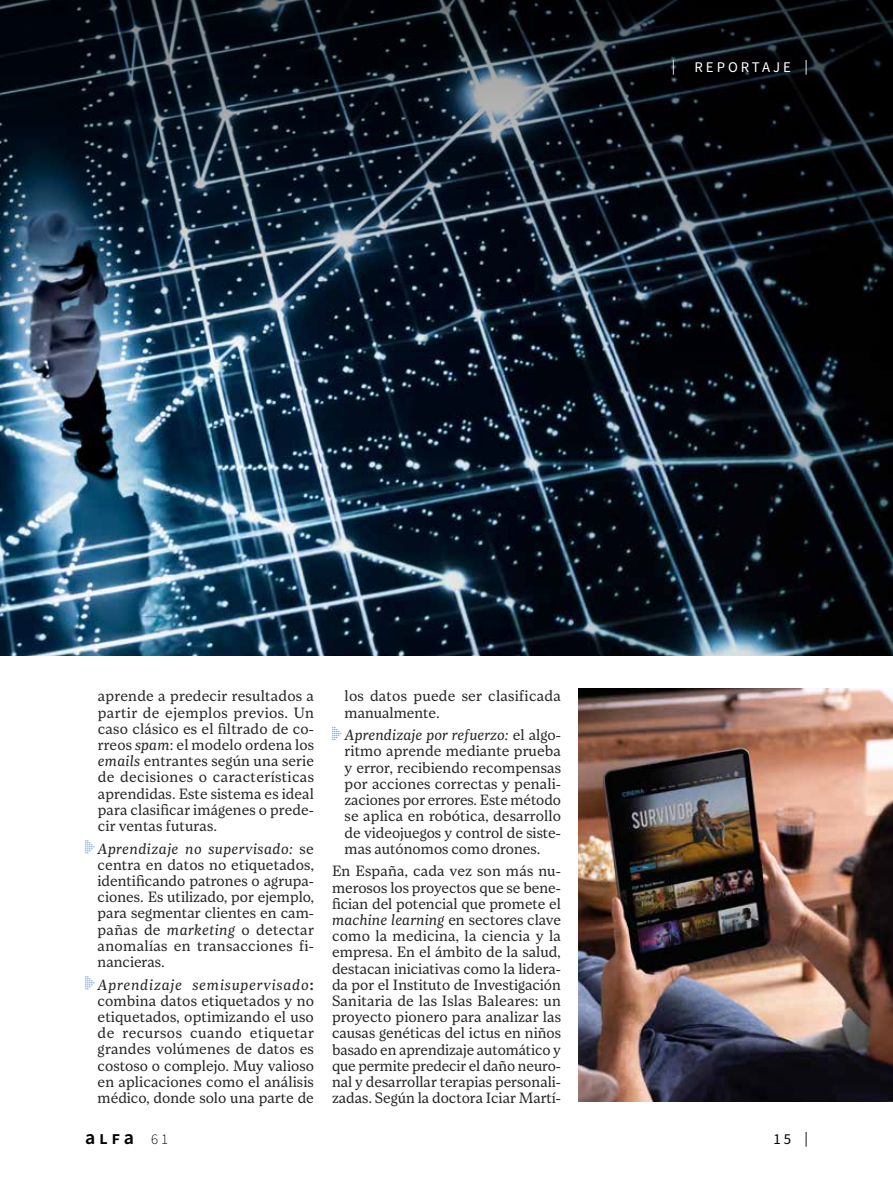
<style>
.page{position:relative;width:893px;height:1191px;background:#fff}
.page>*{position:absolute;margin:0;border:0;box-sizing:border-box;transform-origin:0 0}
.t1{font:600 19.8px "Source Sans Pro";color:#000}
.t2{font:15px/16.2px "Loretta";color:#282827;text-align:justify}
.t3{font:15px/16.2px "Loretta";letter-spacing:.02em;color:#282827}
.t4{font:14.85px "Source Sans Pro";letter-spacing:.2em;color:#fff}
.t5{font:14.85px "Source Sans Pro";color:#000}
.s1{font-style:italic}
.s2{font-weight:700}
.s3{font-size:18.75px}
.s4{font-weight:300;font-size:14.85px}
</style>
<div class="page">
<img style="left:0;top:354px;width:893px;height:301px">
<svg style="left:0;top:0;width:893px;height:354px"></svg>
<svg style="left:85px;top:840px;width:10px;height:13px"></svg>
<svg style="left:85px;top:976px;width:10px;height:13px"></svg>
<img style="left:579px;top:688px;width:314px;height:413px">
<svg style="left:332px;top:727px;width:9px;height:13px"></svg>
<p class="t4" style="left:672px;top:56px;width:5px">|</p>
<p class="t4" style="left:695px;top:57px;width:115px">REPORTAJE |</p>
<p class="t2" style="left:98px;top:688px;width:218px">aprende a predecir resultados a partir de ejemplos previos. Un caso clásico es el filtrado de co&shy;rreos <span class="s1">spam</span>: el modelo ordena los <span class="s1">emails</span> entrantes según una serie de decisiones o características aprendidas. Este sistema es ideal para clasificar imágenes o prede&shy;cir ventas futuras.</p>
<p class="t2" style="left:98px;top:840px;width:218px"><span class="s1">Aprendizaje no supervisado:</span> se centra en datos no etiquetados, identificando patrones o agrupa&shy;ciones. Es utilizado, por ejemplo, para segmentar clientes en cam&shy;pañas de <span class="s1">marketing</span> o detectar anomalías en transacciones fi&shy;nancieras.</p>
<p class="t2" style="left:98px;top:976px;width:218px"><span class="s1">Aprendizaje semisupervisado</span><span class="s2">: </span>combina datos etiquetados y no etiquetados, optimizando el uso de recursos cuando etiquetar grandes volúmenes de datos es costoso o complejo. Muy valioso en aplicaciones como el análisis médico, donde solo una parte de</p>
<p class="t3" style="left:345px;top:688px;width:218px">los datos puede ser clasificada manualmente.</p>
<p class="t2" style="left:345px;top:727px;width:218px"><span class="s1">Aprendizaje por refuerzo:</span> el algo&shy;ritmo aprende mediante prueba y error, recibiendo recompensas por acciones correctas y penali&shy;zaciones por errores. Este método se aplica en robótica, desarrollo de videojuegos y control de siste&shy;mas autónomos como drones.</p>
<p class="t2" style="left:332px;top:863px;width:231px">En España, cada vez son más nu&shy;merosos los proyectos que se bene&shy;fician del potencial que promete el <span class="s1">machine learning</span> en sectores clave como la medicina, la ciencia y la empresa. En el ámbito de la salud, destacan iniciativas como la lidera&shy;da por el Instituto de Investigación Sanitaria de las Islas Baleares: un proyecto pionero para analizar las causas genéticas del ictus en niños basado en aprendizaje automático y que permite predecir el daño neuro&shy;nal y desarrollar terapias personali&shy;zadas. Según la doctora Iciar Martí-</p>
<h1 class="t1" style="left:85px;top:1124px;width:85px">a<span class="s3">lf</span>a <span class="s4">61</span></h1>
<p class="t5" style="left:773px;top:1129px;width:36px">15 |</p>
</div>
